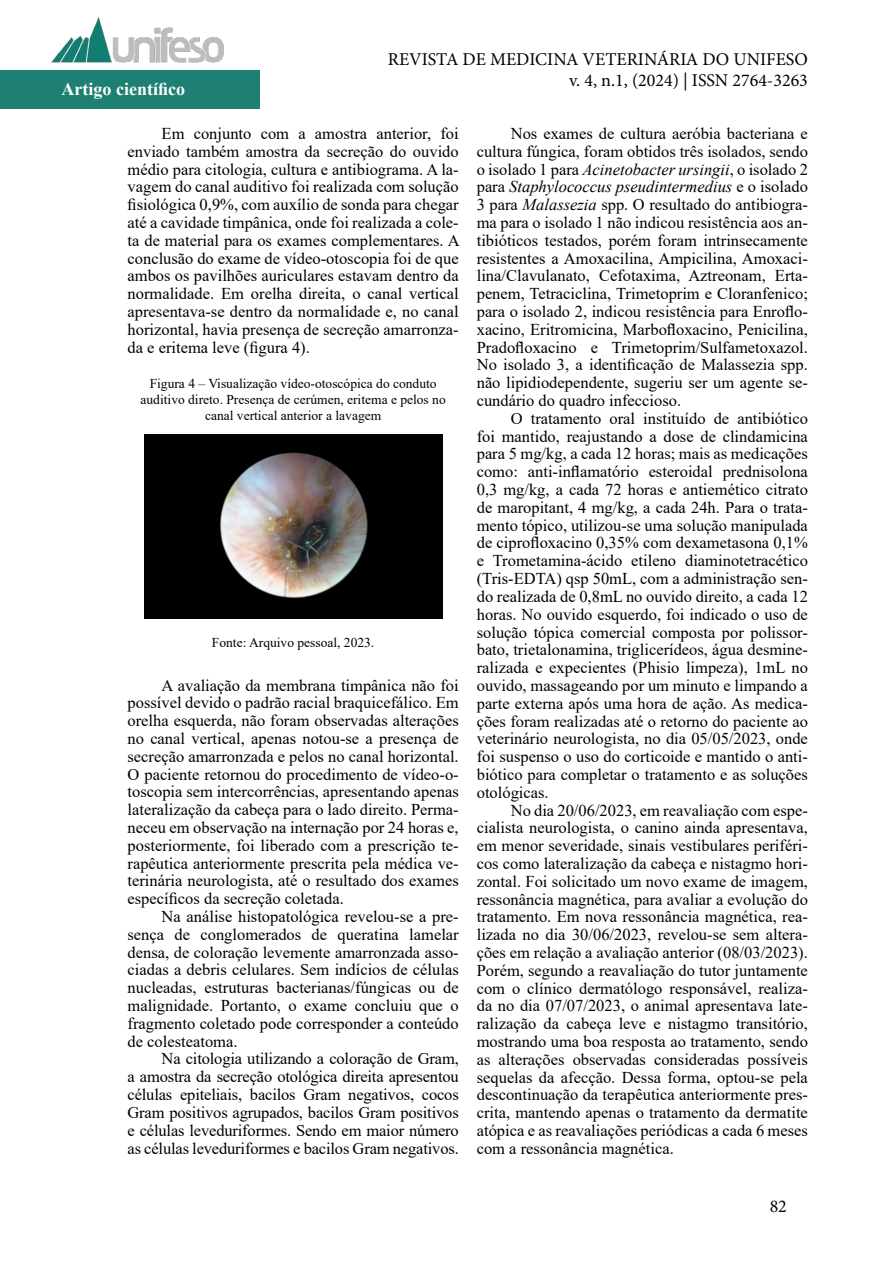
<style>
.page{position:relative;width:893px;height:1263px;background:#fff}
.page>*{position:absolute;margin:0;border:0;box-sizing:border-box;transform-origin:0 0}
.t1{font:18px/21.6px "Minion Pro";color:#000;text-align:right}
.t2{font:700 18px "Times New Roman";color:#fff}
.t3{font:16.5px/17.9px "Times New Roman";color:#000;text-align:justify}
.t4{font:13.5px/16.2px "Times New Roman";color:#000;text-align:center}
.s1{font-style:italic}
</style>
<div class="page">
<div style="left:0;top:71px;width:259px;height:38px;background:#1e8072"></div>
<img style="left:51px;top:17px;width:173px;height:54px">
<img style="left:144px;top:435px;width:298px;height:183px">
<p class="t2" style="left:62px;top:76px;width:125px">Artigo científico</p>
<p class="t1" style="left:388px;top:48px;width:421px">REVISTA DE MEDICINA VETERINÁRIA DO UNIFESO v. 4, n.1, (2024) | ISSN 2764-3263</p>
<p class="t3" style="left:128px;top:124px;width:334px;text-indent:34px">Em conjunto com a amostra anterior, foi enviado também amostra da secreção do ouvido médio para citologia, cultura e antibiograma. A la&shy;vagem do canal auditivo foi realizada com solução fisiológica 0,9%, com auxílio de sonda para chegar até a cavidade timpânica, onde foi realizada a cole&shy;ta de material para os exames complementares. A conclusão do exame de vídeo-otoscopia foi de que ambos os pavilhões auriculares estavam dentro da normalidade. Em orelha direita, o canal vertical apresentava-se dentro da normalidade e, no canal horizontal, havia presença de secreção amarronza&shy;da e eritema leve (figura 4).</p>
<p class="t4" style="left:141px;top:375px;width:307px">Figura 4 – Visualização vídeo-otoscópica do conduto auditivo direto. Presença de cerúmen, eritema e pelos no canal vertical anterior a lavagem</p>
<p class="t4" style="left:212px;top:634px;width:164px">Fonte: Arquivo pessoal, 2023.</p>
<p class="t3" style="left:128px;top:675px;width:333px;text-indent:34px">A avaliação da membrana timpânica não foi possível devido o padrão racial braquicefálico. Em orelha esquerda, não foram observadas alterações no canal vertical, apenas notou-se a presença de secreção amarronzada e pelos no canal horizontal.<br>O paciente retornou do procedimento de vídeo-o&shy;toscopia sem intercorrências, apresentando apenas lateralização da cabeça para o lado direito. Perma&shy;neceu em observação na internação por 24 horas e, posteriormente, foi liberado com a prescrição te&shy;rapêutica anteriormente prescrita pela médica ve&shy;terinária neurologista, até o resultado dos exames específicos da secreção coletada.</p>
<p class="t3" style="left:128px;top:907px;width:333px;text-indent:34px">Na análise histopatológica revelou-se a pre&shy;sença de conglomerados de queratina lamelar densa, de coloração levemente amarronzada asso&shy;ciadas a debris celulares. Sem indícios de células nucleadas, estruturas bacterianas/fúngicas ou de malignidade. Portanto, o exame concluiu que o fragmento coletado pode corresponder a conteúdo de colesteatoma.</p>
<p class="t3" style="left:128px;top:1049px;width:333px;text-indent:34px">Na citologia utilizando a coloração de Gram, a amostra da secreção otológica direita apresentou células epiteliais, bacilos Gram negativos, cocos Gram positivos agrupados, bacilos Gram positivos e células leveduriformes. Sendo em maior número as células leveduriformes e bacilos Gram negativos.</p>
<p class="t3" style="left:477px;top:124px;width:333px;text-indent:34px">Nos exames de cultura aeróbia bacteriana e cultura fúngica, foram obtidos três isolados, sendo o isolado 1 para <span class="s1">Acinetobacter ursingii</span>, o isolado 2 para <span class="s1">Staphylococcus pseudintermedius</span> e o isolado 3 para <span class="s1">Malassezia</span> spp. O resultado do antibiogra&shy;ma para o isolado 1 não indicou resistência aos an&shy;tibióticos testados, porém foram intrinsecamente resistentes a Amoxacilina, Ampicilina, Amoxaci&shy;lina/Clavulanato, Cefotaxima, Aztreonam, Erta&shy;penem, Tetraciclina, Trimetoprim e Cloranfenico; para o isolado 2, indicou resistência para Enroflo&shy;xacino, Eritromicina, Marbofloxacino, Penicilina, Pradofloxacino e Trimetoprim/Sulfametoxazol.<br>No isolado 3, a identificação de Malassezia spp. não lipidiodependente, sugeriu ser um agente se&shy;cundário do quadro infeccioso.</p>
<p class="t3" style="left:477px;top:409px;width:333px;text-indent:34px">O tratamento oral instituído de antibiótico foi mantido, reajustando a dose de clindamicina para 5 mg/kg, a cada 12 horas; mais as medicações como: anti-inflamatório esteroidal prednisolona 0,3 mg/kg, a cada 72 horas e antiemético citrato de maropitant, 4 mg/kg, a cada 24h. Para o trata&shy;mento tópico, utilizou-se uma solução manipulada de ciprofloxacino 0,35% com dexametasona 0,1% e Trometamina-ácido etileno diaminotetracético (Tris-EDTA) qsp 50mL, com a administração sen&shy;do realizada de 0,8mL no ouvido direito, a cada 12 horas. No ouvido esquerdo, foi indicado o uso de solução tópica comercial composta por polissor&shy;bato, trietalonamina, triglicerídeos, água desmine&shy;ralizada e expecientes (Phisio limpeza), 1mL no ouvido, massageando por um minuto e limpando a parte externa após uma hora de ação. As medica&shy;ções foram realizadas até o retorno do paciente ao veterinário neurologista, no dia 05/05/2023, onde foi suspenso o uso do corticoide e mantido o anti&shy;biótico para completar o tratamento e as soluções otológicas.</p>
<p class="t3" style="left:477px;top:800px;width:333px;text-indent:34px">No dia 20/06/2023, em reavaliação com espe&shy;cialista neurologista, o canino ainda apresentava, em menor severidade, sinais vestibulares periféri&shy;cos como lateralização da cabeça e nistagmo hori&shy;zontal. Foi solicitado um novo exame de imagem, ressonância magnética, para avaliar a evolução do tratamento. Em nova ressonância magnética, rea&shy;lizada no dia 30/06/2023, revelou-se sem altera&shy;ções em relação a avaliação anterior (08/03/2023).<br>Porém, segundo a reavaliação do tutor juntamente com o clínico dermatólogo responsável, realiza&shy;da no dia 07/07/2023, o animal apresentava late&shy;ralização da cabeça leve e nistagmo transitório, mostrando uma boa resposta ao tratamento, sendo as alterações observadas consideradas possíveis sequelas da afecção. Dessa forma, optou-se pela descontinuação da terapêutica anteriormente pres&shy;crita, mantendo apenas o tratamento da dermatite atópica e as reavaliações periódicas a cada 6 meses com a ressonância magnética.</p>
<p class="t1" style="left:770px;top:1196px;width:19px">82</p>
</div>
